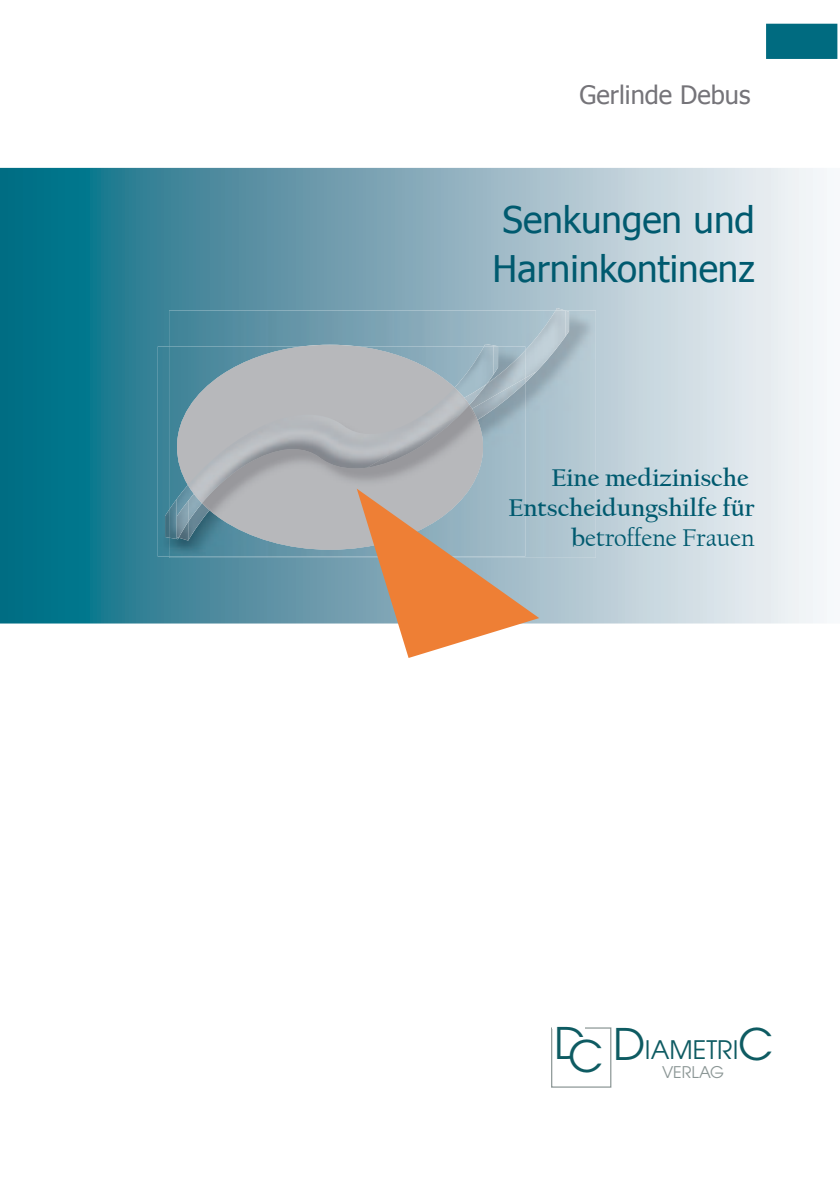
<style>
.page{position:relative;width:840px;height:1191px;background:#fff}
.page>*{position:absolute;margin:0;border:0;box-sizing:border-box;transform-origin:0 0}
.t1{font:43.4px "Avant Garde";color:#0e5b62}
.t2{font:36.6px/49.4px "Tahoma";color:#005a6f}
.t3{font:700 25.4px/30.4px "Californian FB";color:#005a6f;text-align:right}
.t4{font:25.4px "Tahoma";color:#757479}
.t5{font:25.4px "Avant Garde";color:#0e5b62}
.t6{font:16px "Avant Garde";color:#8b9695}
.s1{font-weight:400}
.s2{font-size:43.4px}
</style>
<div class="page">
<svg style="left:0;top:168px;width:824px;height:455px;background:#81afbd"></svg>
<div style="left:765px;top:24px;width:71px;height:35px;background:#006b80"></div>
<svg style="left:551px;top:1027px;width:61px;height:61px"></svg>
<div style="left:550px;top:1027px;width:61px;height:60px;border:1px solid #8b9695"></div>
<hr style="left:552px;top:1026px;width:32px;height:3px;background:#fff">
<div style="left:572px;top:1036px;width:20px;height:23px;background:#fff"></div>
<img style="left:169px;top:310px;width:426px;height:248px">
<img style="left:565px;top:311px;width:3px;height:25px">
<svg style="left:525px;top:378px;width:11px;height:5px"></svg>
<svg style="left:555px;top:308px;width:9px;height:2px"></svg>
<img style="left:525px;top:310px;width:40px;height:68px">
<img style="left:158px;top:346px;width:367px;height:210px">
<img style="left:482px;top:350px;width:43px;height:138px">
<img style="left:177px;top:346px;width:305px;height:204px">
<img style="left:493px;top:346px;width:5px;height:28px">
<img style="left:165px;top:510px;width:4px;height:27px">
<img style="left:169px;top:499px;width:7px;height:40px">
<svg style="left:483px;top:344px;width:15px;height:2px"></svg>
<img style="left:454px;top:346px;width:39px;height:52px">
<img style="left:464px;top:384px;width:22px;height:21px">
<img style="left:176px;top:485px;width:18px;height:54px">
<img style="left:177px;top:500px;width:12px;height:37px">
<img style="left:189px;top:503px;width:13px;height:18px">
<img style="left:188px;top:387px;width:281px;height:116px">
<svg style="left:356px;top:488px;width:183px;height:170px;background:#caaa92"></svg>
<p class="t4" style="left:579px;top:78px;width:172px">Gerlinde Debus</p>
<h2 class="t2" style="left:492px;top:193px;width:263px">Senkungen und<br>Harninkontinenz</h2>
<p class="t3" style="left:508px;top:462px;width:247px">Eine medizinische<br>Entscheidungshilfe für b<span class="s1">etroffene Frauen</span></p>
<h1 class="t1" style="left:553px;top:1018px;width:93px">D D</h1>
<h1 class="t1" style="left:737px;top:1018px;width:37px">C</h1>
<p class="t6" style="left:661px;top:1063px;width:64px">VERLAG</p>
<p class="t5" style="left:568px;top:1035px;width:171px"><span class="s2">C</span> IAMETRI</p>
</div>
